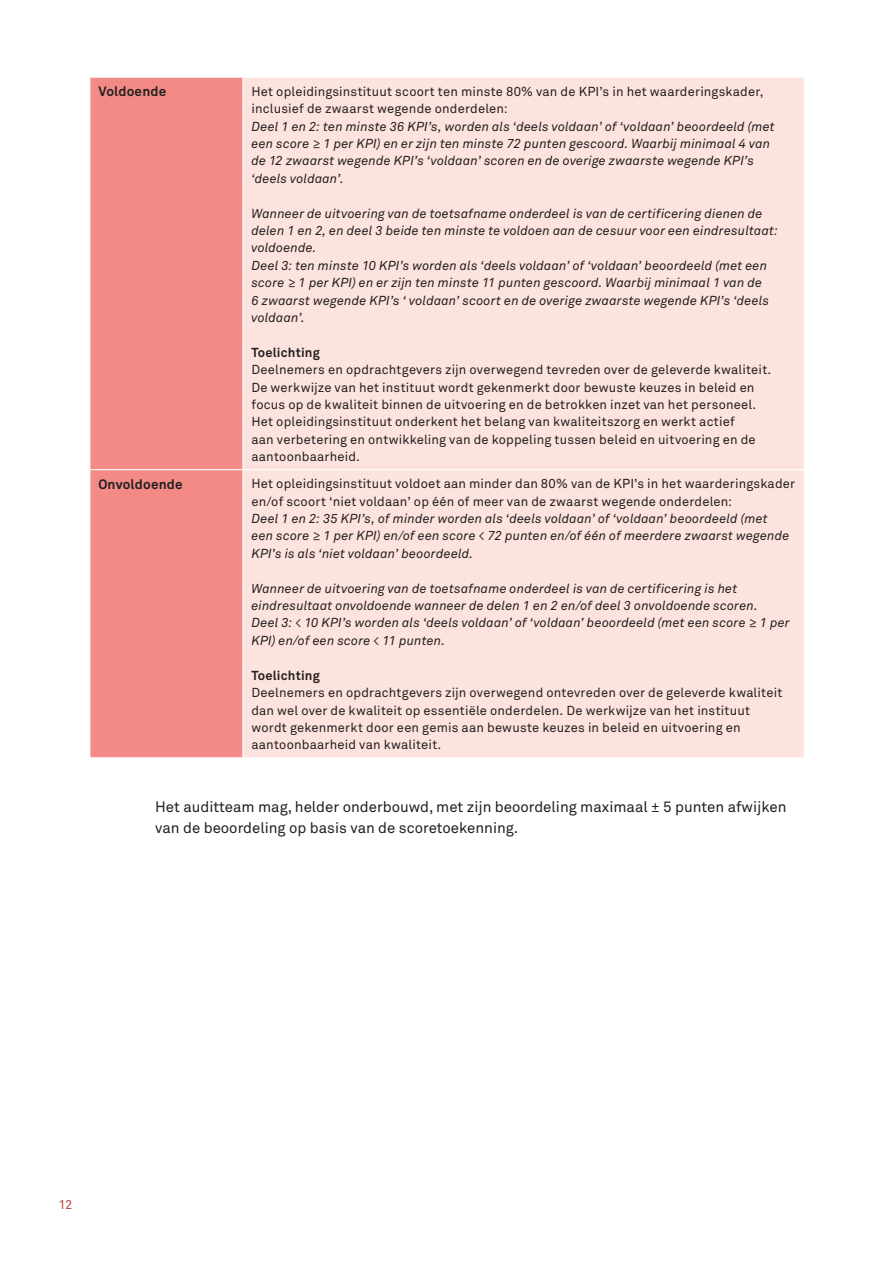
<style>
.page{position:relative;width:893px;height:1263px;background:#fff}
.page>*{position:absolute;margin:0;border:0;box-sizing:border-box;transform-origin:0 0}
.Brood{font:15px/21px "Akkurat Std";color:#231f20}
.Tabel_tekst{font:700 13.5px "Akkurat Std";letter-spacing:.015em;color:#231f20}
.Tabel_tekst-2{font:italic 12.9px/17.4px "Akkurat Std";letter-spacing:.01em;color:#231f20}
.Tabel_tekst-3{font:12.9px/17.4px "Akkurat Std";letter-spacing:.015em;color:#231f20}
.Tabel_tekst-4{font:700 12.9px "Akkurat Std";letter-spacing:.015em;color:#231f20}
.t1{font:12.75px "Akkurat Std";color:#b74c45}
.s1{font-family:"Frutiger LT Std";font-weight:700}
</style>
<div class="page">
<div style="left:90px;top:78px;width:152px;height:679px;background:#f38a85"></div>
<div style="left:243px;top:78px;width:561px;height:679px;background:#fde3de"></div>
<hr style="left:89px;top:469px;width:154px;height:1px;background:#fff">
<hr style="left:243px;top:469px;width:562px;height:1px;background:#fff">
<p class="Tabel_tekst" style="left:98px;top:83px;width:69px">Voldoende</p>
<p class="Tabel_tekst-3" style="left:251px;top:83px;width:513px">Het opleidingsinstituut scoort ten minste 80% van de KPI’s in het waarderingskader, inclusief de zwaarst wegende onderdelen:</p>
<p class="Tabel_tekst-2" style="left:251px;top:117px;width:525px">Deel 1 en 2: ten minste 36 KPI’s, worden als ‘deels voldaan’ of ‘voldaan’ beoordeeld (met een score <span class="s1">≥</span> 1 per KPI) en er zijn ten minste 72 punten gescoord. Waarbij minimaal 4 van de 12 zwaarst wegende KPI’s ‘voldaan’ scoren en de overige zwaarste wegende KPI’s ‘deels voldaan’.</p>
<p class="Tabel_tekst-2" style="left:251px;top:204px;width:528px">Wanneer de uitvoering van de toetsafname onderdeel is van de certificering dienen de delen 1 en 2, en deel 3 beide ten minste te voldoen aan de cesuur voor een eindresultaat: voldoende.</p>
<p class="Tabel_tekst-2" style="left:251px;top:257px;width:519px">Deel 3: ten minste 10 KPI’s worden als ‘deels voldaan’ of ‘voldaan’ beoordeeld (met een score <span class="s1">≥</span> 1 per KPI) en er zijn ten minste 11 punten gescoord. Waarbij minimaal 1 van de 6 zwaarst wegende KPI’s ‘ voldaan’ scoort en de overige zwaarste wegende KPI’s ‘deels voldaan’.</p>
<p class="Tabel_tekst-4" style="left:251px;top:344px;width:70px">Toelichting</p>
<p class="Tabel_tekst-3" style="left:251px;top:361px;width:521px">Deelnemers en opdrachtgevers zijn overwegend tevreden over de geleverde kwaliteit.<br>De werkwijze van het instituut wordt gekenmerkt door bewuste keuzes in beleid en focus op de kwaliteit binnen de uitvoering en de betrokken inzet van het personeel.<br>Het opleidingsinstituut onderkent het belang van kwaliteitszorg en werkt actief<br>aan verbetering en ontwikkeling van de koppeling tussen beleid en uitvoering en de aantoonbaarheid.</p>
<p class="Tabel_tekst" style="left:98px;top:476px;width:86px">Onvoldoende</p>
<p class="Tabel_tekst-3" style="left:251px;top:475px;width:545px">Het opleidingsinstituut voldoet aan minder dan 80% van de KPI’s in het waarderingskader en/of scoort ‘niet voldaan’ op één of meer van de zwaarst wegende onderdelen:</p>
<p class="Tabel_tekst-2" style="left:251px;top:510px;width:539px">Deel 1 en 2: 35 KPI’s, of minder worden als ‘deels voldaan’ of ‘voldaan’ beoordeeld (met een score <span class="s1">≥</span> 1 per KPI) en/of een score &lt; 72 punten en/of één of meerdere zwaarst wegende<br>KPI’s is als ‘niet voldaan’ beoordeeld.</p>
<p class="Tabel_tekst-2" style="left:251px;top:579px;width:508px">Wanneer de uitvoering van de toetsafname onderdeel is van de certificering is het eindresultaat onvoldoende wanneer de delen 1 en 2 en/of deel 3 onvoldoende scoren.</p>
<p class="Tabel_tekst-2" style="left:251px;top:614px;width:540px">Deel 3: &lt; 10 KPI’s worden als ‘deels voldaan’ of ‘voldaan’ beoordeeld (met een score <span class="s1">≥</span> 1 per<br>KPI) en/of een score &lt; 11 punten.</p>
<p class="Tabel_tekst-4" style="left:251px;top:667px;width:70px">Toelichting</p>
<p class="Tabel_tekst-3" style="left:251px;top:684px;width:532px">Deelnemers en opdrachtgevers zijn overwegend ontevreden over de geleverde kwaliteit dan wel over de kwaliteit op essentiële onderdelen. De werkwijze van het instituut wordt gekenmerkt door een gemis aan bewuste keuzes in beleid en uitvoering en aantoonbaarheid van kwaliteit.</p>
<p class="Brood" style="left:155px;top:796px;width:633px">Het auditteam mag, helder onderbouwd, met zijn beoordeling maximaal ± 5 punten afwijken van de beoordeling op basis van de scoretoekenning.</p>
<p class="t1" style="left:59px;top:1197px;width:15px">12</p>
</div>
